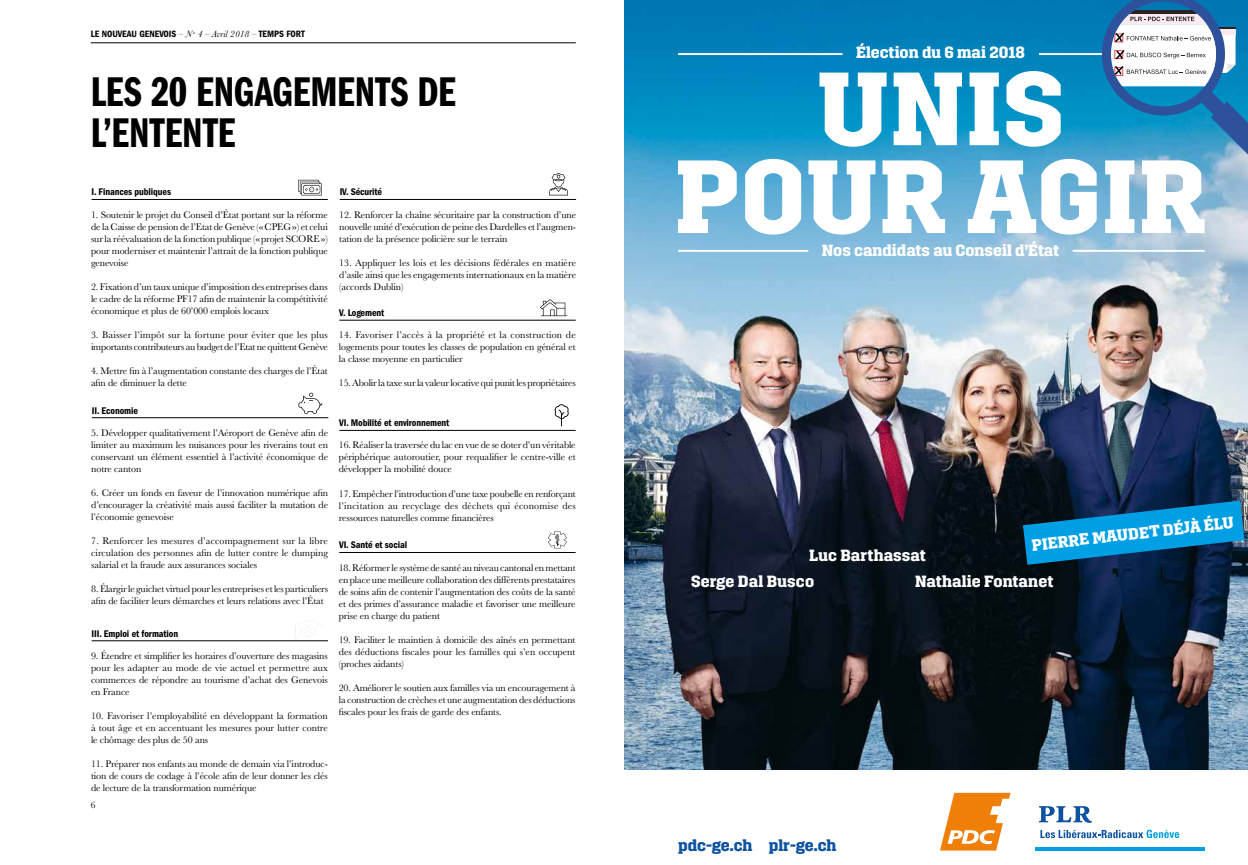
<style>
.page{position:relative;width:1248px;height:865px;background:#fff}
.page>*{position:absolute;margin:0;border:0;box-sizing:border-box;transform-origin:0 0}
.t1{font:700 103.7px "Brace";letter-spacing:.01em;color:#fff}
.t2{font:43px/41px "ITC Franklin Gothic Std Dm Cp";letter-spacing:-.005em;color:#000}
.t3{font:700 16.2px/25.1px "Brace";color:#fff}
.t4{font:700 16.2px "Brace";letter-spacing:-.01em;color:#0d52a0}
.t5{font:10px/12px "Baskerville";letter-spacing:-.01em;color:#000;text-align:justify}
.t6{font:10px "ITC Franklin Gothic Std Dm Cd";letter-spacing:-.01em;color:#000}
.t7{font:9.5px "ITC Franklin Gothic Std Dm Cd";color:#000}
.t8{font:9.5px "Baskerville";color:#000}
.s1{font-family:"Baskerville";font-style:italic}
</style>
<div class="page">
<hr style="left:91px;top:43px;width:484px;height:1px;background:#000">
<hr style="left:91px;top:199px;width:237px;height:1px;background:#000">
<hr style="left:340px;top:199px;width:236px;height:1px;background:#000">
<hr style="left:339px;top:320px;width:236px;height:1px;background:#000">
<hr style="left:339px;top:430px;width:236px;height:1px;background:#000">
<hr style="left:339px;top:552px;width:236px;height:1px;background:#000">
<hr style="left:92px;top:417px;width:236px;height:1px;background:#000">
<hr style="left:92px;top:640px;width:236px;height:1px;background:#000">
<svg style="left:298px;top:180px;width:24px;height:15px"></svg>
<svg style="left:298px;top:392px;width:24px;height:21px"></svg>
<svg style="left:294px;top:619px;width:29px;height:20px"></svg>
<svg style="left:549px;top:173px;width:19px;height:22px"></svg>
<svg style="left:540px;top:299px;width:27px;height:17px"></svg>
<svg style="left:548px;top:531px;width:19px;height:17px"></svg>
<svg style="left:554px;top:404px;width:14px;height:22px"></svg>
<img style="left:624px;top:0;width:623px;height:770px">
<hr style="left:678px;top:250px;width:130px;height:2px;background:#fff">
<hr style="left:678px;top:53px;width:164px;height:2px;background:#fff">
<hr style="left:1038px;top:53px;width:166px;height:2px;background:#fff">
<hr style="left:1072px;top:250px;width:132px;height:2px;background:#fff">
<svg style="left:1022px;top:500px;width:222px;height:65px;background:#046b9e"></svg>
<svg style="left:1093px;top:0;width:154px;height:181px"></svg>
<svg style="left:940px;top:792px;width:70px;height:58px"></svg>
<svg style="left:1035px;top:847px;width:169px;height:3px"></svg>
<svg style="left:1040px;top:829px;width:139px;height:9px"></svg>
<svg style="left:1038px;top:806px;width:53px;height:16px"></svg>
<p class="t7" style="left:91px;top:28px;width:215px">LE NOUVEAU GENEVOIS <span class="s1">– N</span><sup>o</sup> <span class="s1">4 – Avril 2018 –</span> TEMPS FORT</p>
<h2 class="t2" style="left:91px;top:72px;width:366px">LES 20 ENGAGEMENTS DE<br>L’ENTENTE</h2>
<p class="t6" style="left:91px;top:186px;width:81px">I. Finances publiques</p>
<p class="t6" style="left:339px;top:186px;width:44px">IV. Sécurité</p>
<p class="t5" style="left:91px;top:208px;width:238px">1. Soutenir le projet du Conseil d’État portant sur la réforme de la Caisse de pension de l’Etat de Genève («CPEG») et celui sur la réévaluation de la fonction publique («projet SCORE») pour moderniser et maintenir l’attrait de la fonction publique genevoise</p>
<p class="t5" style="left:91px;top:280px;width:238px">2. Fixation d’un taux unique d’imposition des entreprises dans le cadre de la réforme PF17 afin de maintenir la compétitivité économique et plus de 60’000 emplois locaux</p>
<p class="t5" style="left:91px;top:328px;width:238px">3. Baisser l’impôt sur la fortune pour éviter que les plus importants contributeurs au budget de l’Etat ne quittent Genève</p>
<p class="t5" style="left:91px;top:364px;width:238px">4. Mettre fin à l’augmentation constante des charges de l’État afin de diminuer la dette</p>
<p class="t6" style="left:92px;top:404px;width:48px">II. Economie</p>
<p class="t5" style="left:91px;top:427px;width:238px">5. Développer qualitativement l’Aéroport de Genève afin de limiter au maximum les nuisances pour les riverains tout en conservant un élément essentiel à l’activité économique de notre canton</p>
<p class="t5" style="left:91px;top:487px;width:238px">6. Créer un fonds en faveur de l’innovation numérique afin d’encourager la créativité mais aussi faciliter la mutation de l’économie genevoise</p>
<p class="t5" style="left:91px;top:535px;width:238px">7. Renforcer les mesures d’accompagnement sur la libre circulation des personnes afin de lutter contre le dumping salarial et la fraude aux assurances sociales</p>
<p class="t5" style="left:91px;top:583px;width:238px">8. Élargir le guichet virtuel pour les entreprises et les particuliers afin de faciliter leurs démarches et leurs relations avec l’État</p>
<p class="t6" style="left:92px;top:627px;width:88px">III. Emploi et formation</p>
<p class="t5" style="left:91px;top:650px;width:238px">9. Étendre et simplifier les horaires d’ouverture des magasins pour les adapter au mode de vie actuel et permettre aux commerces de répondre au tourisme d’achat des Genevois en France</p>
<p class="t5" style="left:91px;top:710px;width:238px">10. Favoriser l’employabilité en développant la formation à tout âge et en accentuant les mesures pour lutter contre le chômage des plus de 50 ans</p>
<p class="t5" style="left:91px;top:758px;width:238px">11. Préparer nos enfants au monde de demain via l’introduc&shy;tion de cours de codage à l’école afin de leur donner les clés de lecture de la transformation numérique</p>
<p class="t8" style="left:91px;top:799px;width:6px">6</p>
<p class="t5" style="left:339px;top:208px;width:238px">12. Renforcer la chaîne sécuritaire par la construction d’une nouvelle unité d’exécution de peine des Dardelles et l’augmen&shy;tation de la présence policière sur le terrain</p>
<p class="t5" style="left:339px;top:256px;width:238px">13. Appliquer les lois et les décisions fédérales en matière d’asile ainsi que les engagements internationaux en la matière (accords Dublin)</p>
<p class="t5" style="left:339px;top:329px;width:238px">14. Favoriser l’accès à la propriété et la construction de logements pour toutes les classes de population en général et la classe moyenne en particulier</p>
<p class="t5" style="left:339px;top:377px;width:238px">15. Abolir la taxe sur la valeur locative qui punit les propriétaires</p>
<p class="t6" style="left:339px;top:307px;width:46px">V. Logement</p>
<p class="t6" style="left:339px;top:417px;width:112px">VI. Mobilité et environnement</p>
<p class="t5" style="left:339px;top:439px;width:238px">16. Réaliser la traversée du lac en vue de se doter d’un véritable périphérique autoroutier, pour requalifier le centre-ville et développer la mobilité douce</p>
<p class="t5" style="left:339px;top:487px;width:238px">17. Empêcher l’introduction d’une taxe poubelle en renforçant l’incitation au recyclage des déchets qui économise des ressources naturelles comme financières</p>
<p class="t6" style="left:339px;top:539px;width:69px">VI. Santé et social</p>
<p class="t5" style="left:339px;top:561px;width:238px">18. Réformer le système de santé au niveau cantonal en mettant en place une meilleure collaboration des différents prestataires de soins afin de contenir l’augmentation des coûts de la santé et des primes d’assurance maladie et favoriser une meilleure prise en charge du patient</p>
<p class="t5" style="left:339px;top:633px;width:238px">19. Faciliter le maintien à domicile des aînés en permettant des déductions fiscales pour les familles qui s’en occupent (proches aidants)</p>
<p class="t5" style="left:339px;top:681px;width:238px">20. Améliorer le soutien aux familles via un encouragement à la construction de crèches et une augmentation des déductions fiscales pour les frais de garde des enfants.</p>
<h3 class="t3" style="left:856px;top:40px;width:170px">Élection du 6 mai 2018</h3>
<h1 class="t1" style="left:816px;top:46px;width:249px">UNIS</h1>
<h1 class="t1" style="left:674px;top:134px;width:533px">POUR AGIR</h1>
<h3 class="t3" style="left:821px;top:237px;width:239px">Nos candidats au Conseil d’État</h3>
<h3 class="t3" style="left:1030px;top:531px;width:204px;rotate:-6deg">PIERRE MAUDET DÉJÀ ÉLU</h3>
<h3 class="t3" style="left:691px;top:543px;width:236px;text-indent:118px">Luc Barthassat<br>Serge Dal Busco</h3>
<h3 class="t3" style="left:915px;top:568px;width:140px">Nathalie Fontanet</h3>
<h3 class="t4" style="left:678px;top:835px;width:159px">pdc-ge.ch plr-ge.ch</h3>
</div>
